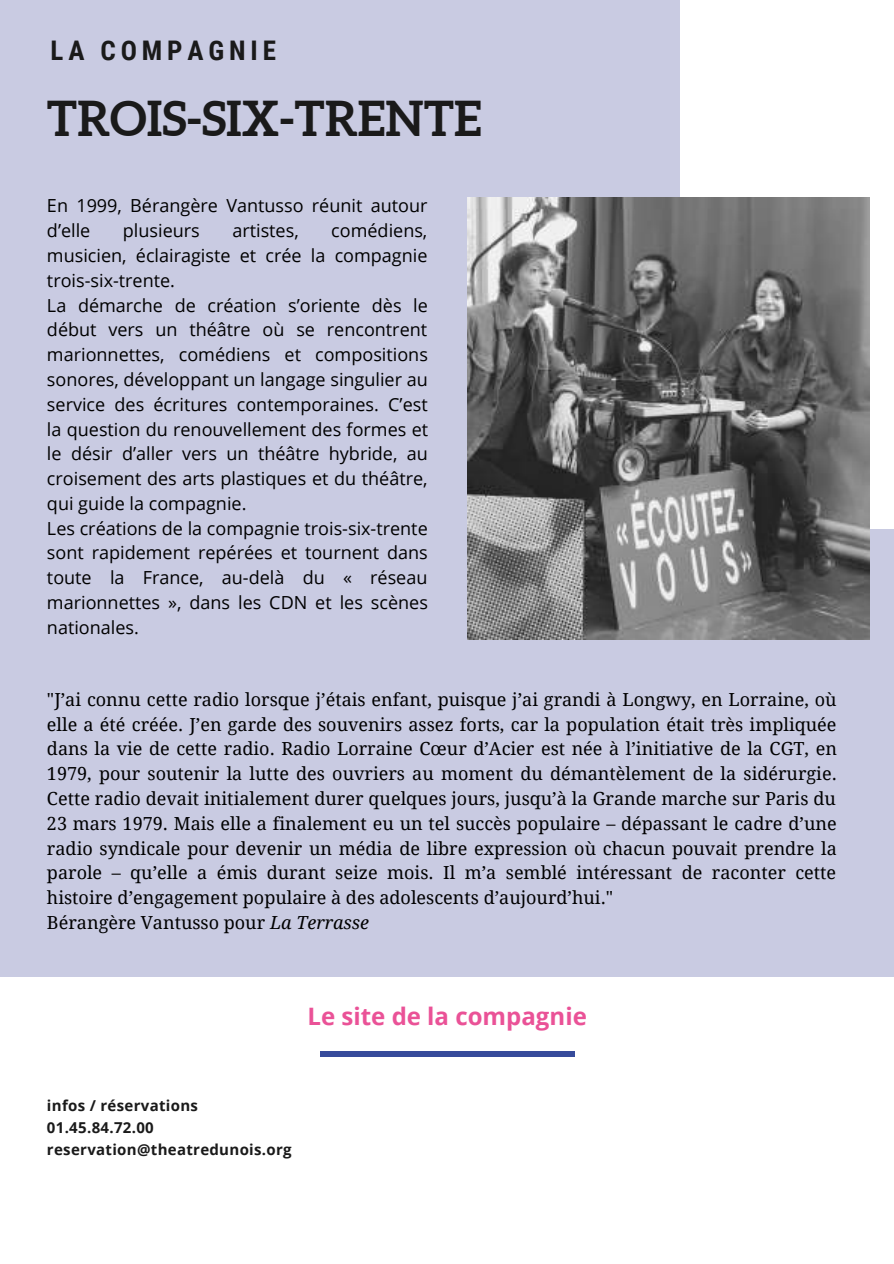
<style>
.page{position:relative;width:894px;height:1264px;background:#fff}
.page>*{position:absolute;margin:0;border:0;box-sizing:border-box;transform-origin:0 0}
.t1{font:700 48px "Aleo";color:#1a1a1a}
.t2{font:700 27px "Roboto Condensed";letter-spacing:.18em;color:#1a1a1a}
.t3{font:700 24px "Open Sans";color:#ea5297}
.t4{font:18px/24.8px "Droid Serif";color:#000}
.t5{font:18px/24.8px "Open Sans";color:#000}
.t6{font:700 15px/22.4px "Open Sans";letter-spacing:.02em;color:#1a1a1a}
.s1{font-style:italic}
</style>
<div class="page">
<div style="left:0;top:529px;width:893px;height:447px;background:#c9cbe2"></div>
<div style="left:0;top:0;width:679px;height:641px;background:#c9cbe2"></div>
<img style="left:467px;top:197px;width:402px;height:443px">
<div style="left:319px;top:1051px;width:255px;height:5px;background:#364b9b"></div>
<h2 class="t2" style="left:51px;top:35px;width:227px">LA COMPAGNIE</h2>
<h1 class="t1" style="left:47px;top:91px;width:436px">TROIS-SIX-TRENTE</h1>
<p class="t5" style="left:47px;top:193px;width:382px">En 1999, Bérangère Vantusso réunit autour d’elle</p>
<p class="t5" style="left:47px;top:218px;width:382px;text-indent:284px">comédiens, musicien, éclairagiste et crée la compagnie trois-six-trente.<br>La démarche de création s’oriente dès le début vers un théâtre où se rencontrent marionnettes, comédiens et compositions sonores, développant un langage singulier au service des écritures contemporaines. C’est la question du renouvellement des formes et le désir d’aller vers un théâtre hybride, au croisement des arts plastiques et du théâtre, qui guide la compagnie.<br>Les créations de la compagnie trois-six-trente sont rapidement repérées et tournent dans toute la France, au-delà du « réseau marionnettes », dans les CDN et les scènes nationales.</p>
<p class="t5" style="left:123px;top:218px;width:78px">plusieurs</p>
<p class="t5" style="left:232px;top:218px;width:68px">artistes,</p>
<p class="t4" style="left:47px;top:687px;width:791px">"J’ai connu cette radio lorsque j’étais enfant, puisque j’ai grandi à Longwy, en Lorraine, où elle a été créée. J’en garde des souvenirs assez forts, car la population était très impliquée dans la vie de cette radio. Radio Lorraine Cœur d’Acier est née à l’initiative de la CGT, en 1979, pour soutenir la lutte des ouvriers au moment du démantèlement de la sidérurgie.<br>Cette radio devait initialement durer quelques jours, jusqu’à la Grande marche sur Paris du 23 mars 1979. Mais elle a finalement eu un tel succès populaire – dépassant le cadre d’une radio syndicale pour devenir un média de libre expression où chacun pouvait prendre la parole – qu’elle a émis durant seize mois. Il m’a semblé intéressant de raconter cette histoire d’engagement populaire à des adolescents d’aujourd’hui."<br>Bérangère Vantusso pour <span class="s1">La Terrasse</span></p>
<h3 class="t3" style="left:307px;top:999px;width:281px">Le site de la compagnie</h3>
<p class="t6" style="left:47px;top:1093px;width:246px">infos / réservations<br>01.45.84.72.00 reservation@theatredunois.org</p>
</div>
